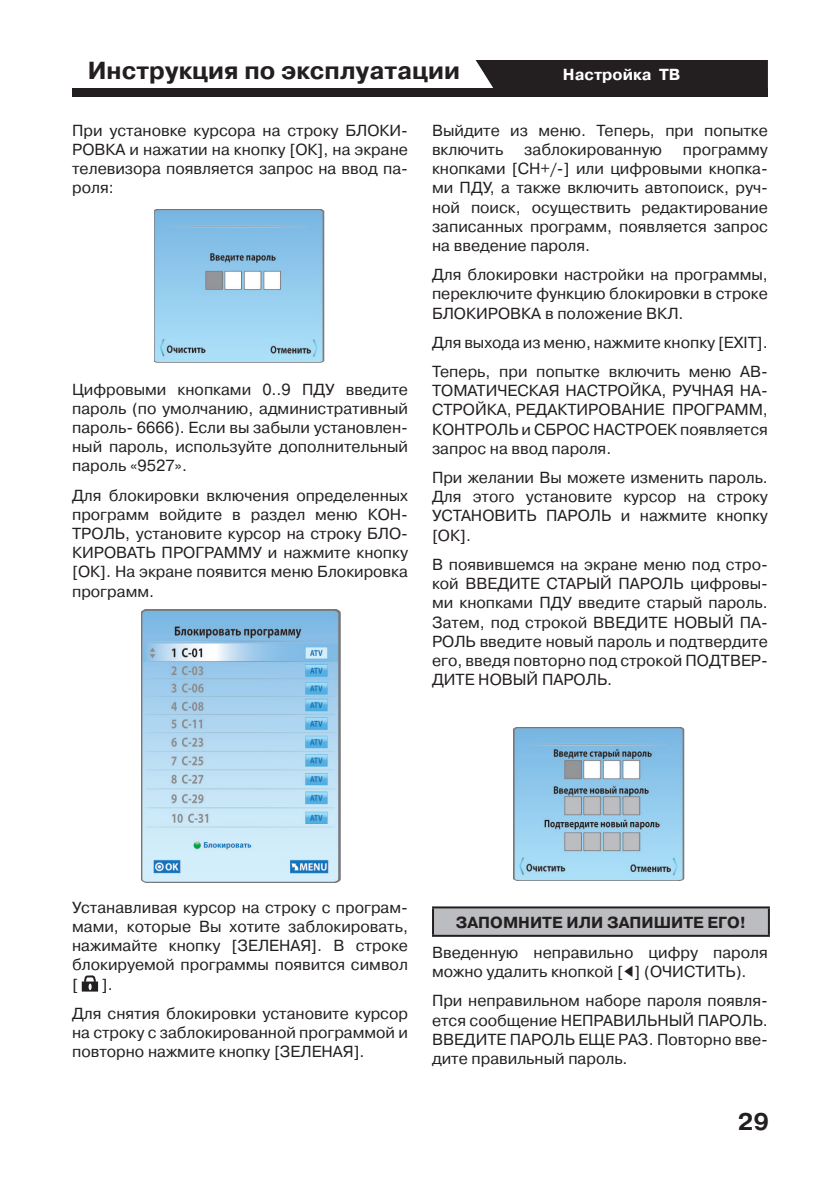
<style>
.page{position:relative;width:840px;height:1191px;background:#fff}
.page>*{position:absolute;margin:0;border:0;box-sizing:border-box;transform-origin:0 0}
.t1{font:700 24.6px "Pragmatica C";color:#231f20}
.t2{font:700 24px "Pragmatica C";color:#231f20}
.Text{font:16px/19.2px "Pragmatica C";color:#231f20;text-align:justify}
.Text-2{font:700 16px "Pragmatica C";color:#231f20}
.Text-3{font:700 16px "Pragmatica C";color:#fff}
</style>
<div class="page">
<div style="left:475px;top:60px;width:292px;height:28px;background:#231f20"></div>
<div style="left:72px;top:88px;width:695px;height:8px;background:#231f20"></div>
<img style="left:154px;top:209px;width:170px;height:153px">
<img style="left:141px;top:610px;width:199px;height:273px">
<svg style="left:82px;top:975px;width:16px;height:16px"></svg>
<img style="left:513px;top:727px;width:171px;height:153px">
<div style="left:433px;top:907px;width:335px;height:28px;background:#bcbdc0"></div>
<hr style="left:432px;top:906px;width:337px;height:2px;background:#231f20">
<hr style="left:432px;top:908px;width:2px;height:26px;background:#231f20">
<hr style="left:767px;top:908px;width:2px;height:26px;background:#231f20">
<hr style="left:432px;top:934px;width:337px;height:2px;background:#231f20">
<h1 class="t1" style="left:88px;top:57px;width:373px">Инструкция по эксплуатации</h1>
<p class="Text-3" style="left:562px;top:66px;width:119px">Настройка ТВ</p>
<p class="Text" style="left:72px;top:121px;width:337px">При установке курсора на строку БЛОКИ-РОВКА и нажатии на кнопку [ОК], на экране телевизора появляется запрос на ввод па&shy;роля:</p>
<p class="Text" style="left:72px;top:380px;width:337px">Цифровыми кнопками 0..9 ПДУ введите пароль (по умолчанию, административный пароль- 6666). Если вы забыли установлен&shy;ный пароль, используйте дополнительный пароль «9527».</p>
<p class="Text" style="left:72px;top:486px;width:337px">Для блокировки включения определенных программ войдите в раздел меню КОН-ТРОЛЬ, установите курсор на строку БЛО-КИРОВАТЬ ПРОГРАММУ и нажмите кнопку [ОК]. На экране появится меню Блокировка программ.</p>
<p class="Text" style="left:432px;top:121px;width:337px">Выйдите из меню. Теперь, при попытке включить</p>
<p class="Text" style="left:524px;top:140px;width:139px">заблокированную</p>
<p class="Text" style="left:432px;top:140px;width:337px;text-indent:251px">программу кнопками [СН+/-] или цифровыми кнопка&shy;ми ПДУ, а также включить автопоиск, руч&shy;ной поиск, осуществить редактирование записанных программ, появляется запрос на введение пароля.</p>
<p class="Text" style="left:432px;top:265px;width:337px">Для блокировки настройки на программы, переключите функцию блокировки в строке БЛОКИРОВКА в положение ВКЛ.</p>
<p class="Text" style="left:432px;top:333px;width:337px">Для выхода из меню, нажмите кнопку [EXIT].</p>
<p class="Text" style="left:432px;top:362px;width:337px">Теперь, при попытке включить меню АВ-ТОМАТИЧЕСКАЯ НАСТРОЙКА, РУЧНАЯ НА-СТРОЙКА, РЕДАКТИРОВАНИЕ ПРОГРАММ, КОНТРОЛЬ и СБРОС НАСТРОЕК появляется запрос на ввод пароля.</p>
<p class="Text" style="left:432px;top:468px;width:337px">При желании Вы можете изменить пароль.<br>Для этого установите курсор на строку УСТАНОВИТЬ ПАРОЛЬ и нажмите кнопку [ОК].</p>
<p class="Text" style="left:432px;top:555px;width:337px">В появившемся на экране меню под стро&shy;кой ВВЕДИТЕ СТАРЫЙ ПАРОЛЬ цифровы&shy;ми кнопками ПДУ введите старый пароль.<br>Затем, под строкой ВВЕДИТЕ НОВЫЙ ПА-РОЛЬ введите новый пароль и подтвердите его, введя повторно под строкой ПОДТВЕР-ДИТЕ НОВЫЙ ПАРОЛЬ.</p>
<p class="Text" style="left:72px;top:898px;width:337px">Устанавливая курсор на строку с програм&shy;мами, которые Вы хотите заблокировать, нажимайте кнопку [ЗЕЛЕНАЯ]. В строке блокируемой программы появится символ [</p>
<p class="Text" style="left:102px;top:974px;width:12px">].</p>
<p class="Text" style="left:72px;top:1004px;width:337px">Для снятия блокировки установите курсор на строку с заблокированной программой и повторно нажмите кнопку [ЗЕЛЕНАЯ].</p>
<p class="Text-2" style="left:455px;top:913px;width:292px">ЗАПОМНИТЕ ИЛИ ЗАПИШИТЕ ЕГО!</p>
<p class="Text" style="left:432px;top:943px;width:337px">Введенную неправильно цифру пароля можно удалить кнопкой [ ] (ОЧИСТИТЬ).</p>
<p class="Text" style="left:432px;top:991px;width:337px">При неправильном наборе пароля появля&shy;ется сообщение НЕПРАВИЛЬНЫЙ ПАРОЛЬ.<br>ВВЕДИТЕ ПАРОЛЬ ЕЩЕ РАЗ. Повторно вве&shy;дите правильный пароль.</p>
<h2 class="t2" style="left:737px;top:1108px;width:33px">29</h2>
</div>
